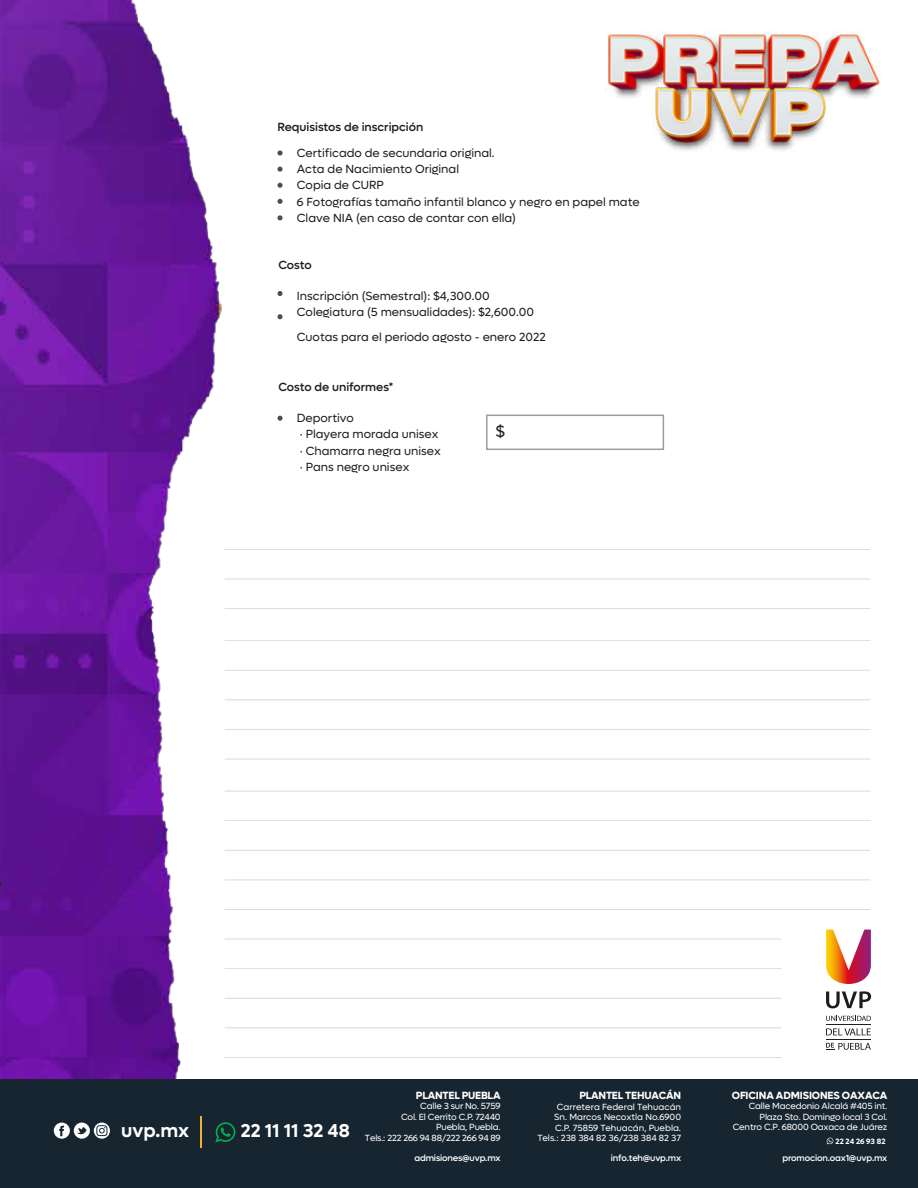
<style>
.page{position:relative;width:918px;height:1188px;background:#fff}
.page>*{position:absolute;margin:0;border:0;box-sizing:border-box;transform-origin:0 0}
.t1{font:600 19.35px "Lufga";color:#fff}
.t2{font:600 18.6px "Lufga";color:#fff}
.t3{font:16.8px "Lufga";color:#1d1d1b}
.t4{font:11.85px/16.4px "Lufga";color:#1d1d1b}
.t5{font:500 11.85px "Lufga";color:#1d1d1b}
.t6{font:700 10.5px "Lufga";letter-spacing:-.015em;color:#fff}
.t7{font:9px/10.5px "Lufga";letter-spacing:-.02em;color:#fff;text-align:right}
.t8{font:9px/10.5px "Lufga";color:#fff;text-align:right}
.t9{font:500 9px "Lufga";letter-spacing:-.02em;color:#fff}
.t10{font:600 7.8px "Lufga";color:#fff}
</style>
<div class="page">
<img style="left:0;top:0;width:222px;height:1079px">
<img style="left:0;top:458px;width:1px;height:621px">
<div style="left:0;top:1079px;width:918px;height:109px;background:#172530"></div>
<svg style="left:827px;top:1138px;width:6px;height:6px"></svg>
<svg style="left:54px;top:1123px;width:56px;height:16px"></svg>
<hr style="left:201px;top:1117px;width:1px;height:31px;background:#f4ad33">
<svg style="left:215px;top:1122px;width:20px;height:20px"></svg>
<svg style="left:826px;top:1016px;width:45px;height:5px"></svg>
<svg style="left:826px;top:1028px;width:45px;height:7px"></svg>
<svg style="left:826px;top:1043px;width:45px;height:7px"></svg>
<hr style="left:826px;top:1024px;width:45px;height:1px;background:#1d1d1b">
<hr style="left:826px;top:1039px;width:45px;height:1px;background:#1d1d1b">
<svg style="left:826px;top:930px;width:45px;height:78px"></svg>
<svg style="left:277px;top:150px;width:6px;height:6px"></svg>
<svg style="left:277px;top:167px;width:6px;height:5px"></svg>
<svg style="left:277px;top:183px;width:6px;height:5px"></svg>
<svg style="left:277px;top:199px;width:6px;height:5px"></svg>
<svg style="left:277px;top:215px;width:6px;height:5px"></svg>
<svg style="left:277px;top:314px;width:6px;height:5px"></svg>
<svg style="left:277px;top:291px;width:6px;height:5px"></svg>
<svg style="left:277px;top:416px;width:6px;height:5px"></svg>
<div style="left:486px;top:415px;width:178px;height:35px;border:2px solid #9d9d9c"></div>
<hr style="left:225px;top:670px;width:645px;height:1px;background:#9d9d9c">
<hr style="left:225px;top:700px;width:645px;height:1px;background:#9d9d9c">
<hr style="left:225px;top:729px;width:645px;height:1px;background:#9d9d9c">
<hr style="left:225px;top:759px;width:645px;height:1px;background:#9d9d9c">
<hr style="left:225px;top:791px;width:645px;height:1px;background:#9d9d9c">
<hr style="left:225px;top:549px;width:645px;height:1px;background:#9d9d9c">
<hr style="left:225px;top:579px;width:645px;height:1px;background:#9d9d9c">
<hr style="left:225px;top:608px;width:645px;height:1px;background:#9d9d9c">
<hr style="left:225px;top:640px;width:645px;height:1px;background:#9d9d9c">
<hr style="left:225px;top:820px;width:645px;height:1px;background:#9d9d9c">
<hr style="left:225px;top:850px;width:645px;height:1px;background:#9d9d9c">
<hr style="left:225px;top:880px;width:645px;height:1px;background:#9d9d9c">
<hr style="left:225px;top:909px;width:645px;height:1px;background:#9d9d9c">
<hr style="left:225px;top:939px;width:556px;height:1px;background:#9d9d9c">
<hr style="left:225px;top:968px;width:556px;height:1px;background:#9d9d9c">
<hr style="left:225px;top:998px;width:556px;height:1px;background:#9d9d9c">
<hr style="left:225px;top:1028px;width:556px;height:1px;background:#9d9d9c">
<hr style="left:225px;top:1057px;width:556px;height:1px;background:#9d9d9c">
<img style="left:605px;top:31px;width:276px;height:67px">
<img style="left:651px;top:83px;width:179px;height:68px">
<p class="t5" style="left:277px;top:120px;width:147px">Requisistos de inscripción</p>
<p class="t4" style="left:297px;top:144px;width:344px">Certificado de secundaria original.<br>Acta de Nacimiento Original<br>Copia de CURP<br>6 Fotografías tamaño infantil blanco y negro en papel mate Clave NIA (en caso de contar con ella)</p>
<p class="t5" style="left:278px;top:258px;width:35px">Costo</p>
<p class="t4" style="left:297px;top:288px;width:239px">Inscripción (Semestral): $4,300.00<br>Colegiatura (5 mensualidades): $2,600.00</p>
<p class="t4" style="left:297px;top:329px;width:251px">Cuotas para el periodo agosto - enero 2022</p>
<p class="t5" style="left:278px;top:380px;width:116px">Costo de uniformes*</p>
<p class="t4" style="left:297px;top:410px;width:146px">Deportivo<br>· Playera morada unisex · Chamarra negra unisex · Pans negro unisex</p>
<h3 class="t3" style="left:495px;top:422px;width:11px">$</h3>
<h1 class="t1" style="left:121px;top:1119px;width:69px">uvp.mx</h1>
<h2 class="t2" style="left:241px;top:1119px;width:111px">22 11 11 32 48</h2>
<p class="t6" style="left:416px;top:1089px;width:86px">PLANTEL PUEBLA</p>
<p class="t7" style="left:365px;top:1101px;width:137px">Calle 3 sur No. 5759<br>Col. El Cerrito C.P. 72440<br>Puebla, Puebla.<br>Tels.: 222 266 94 88/222 266 94 89</p>
<p class="t6" style="left:579px;top:1089px;width:103px">PLANTEL TEHUACÁN</p>
<p class="t8" style="left:538px;top:1101px;width:145px">Carretera Federal Tehuacán<br>Sn. Marcos Necoxtla No.6900<br>C.P. 75859 Tehuacán, Puebla.<br>Tels.: 238 384 82 36/238 384 82 37</p>
<p class="t6" style="left:732px;top:1089px;width:157px">OFICINA ADMISIONES OAXACA</p>
<p class="t7" style="left:733px;top:1101px;width:156px">Calle Macedonio Alcalá #405 int.<br>Plaza Sto. Domingo local 3 Col.<br>Centro C.P. 68000 Oaxaca de Juárez</p>
<p class="t10" style="left:836px;top:1136px;width:51px">22 24 26 93 82</p>
<p class="t9" style="left:415px;top:1152px;width:88px">admisiones@uvp.mx</p>
<p class="t9" style="left:611px;top:1152px;width:72px">info.teh@uvp.mx</p>
<p class="t9" style="left:782px;top:1152px;width:106px">promocion.oax1@uvp.mx</p>
</div>
